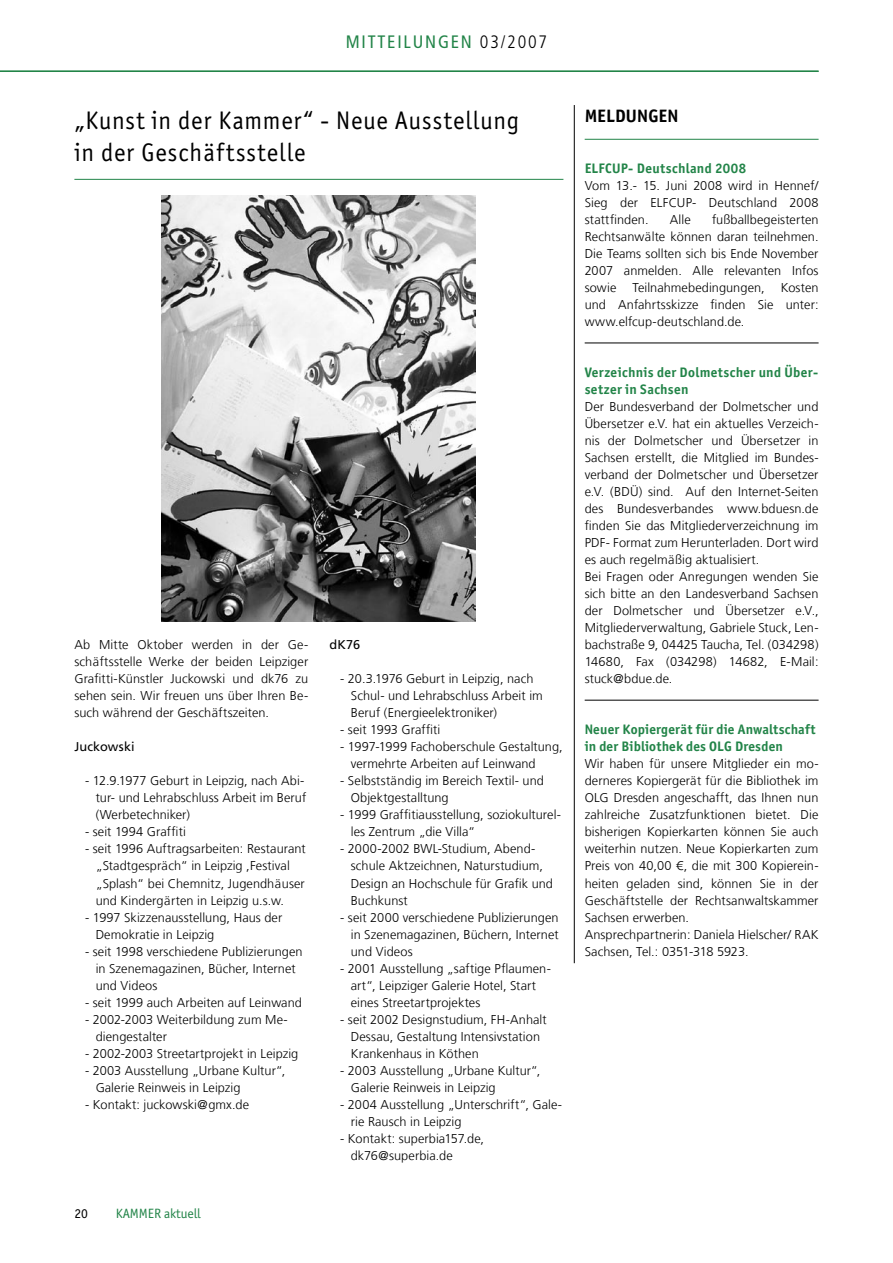
<style>
.page{position:relative;width:893px;height:1263px;background:#fff}
.page>*{position:absolute;margin:0;border:0;box-sizing:border-box;transform-origin:0 0}
.Headline_2SP{font:25.5px "ITC Officina Sans";letter-spacing:.04em;color:#000;scale:.96 1}
.t1{font:condensed 18px "Frutiger LT";letter-spacing:.1em;color:#228448}
.Headline_1SP{font:700 18px "ITC Officina Sans";letter-spacing:.01em;color:#000}
.Meldung{font:700 13.8px/17px "ITC Officina Sans";letter-spacing:.02em;color:#228448}
.t2{font:13.5px "ITC Officina Sans";color:#228448}
.t3{font:13.5px "ITC Officina Sans";color:#000}
.Lauftext{font:300 12.75px/17px "Frutiger LT Com";letter-spacing:.005em;color:#000;text-align:justify}
.Seminar1{font:300 12.75px/17px "Frutiger LT Com";letter-spacing:.005em;color:#000}
.Lauftext_Bold{font:12.75px "Frutiger LT Com";letter-spacing:.01em;color:#000}
.s1{font-weight:300;color:#000}
</style>
<div class="page">
<hr style="left:0;top:71px;width:819px;height:1px;background:#228448">
<hr style="left:585px;top:343px;width:234px;height:1px;background:#000">
<hr style="left:585px;top:700px;width:234px;height:1px;background:#000">
<hr style="left:585px;top:139px;width:234px;height:1px;background:#228448">
<hr style="left:574px;top:105px;width:1px;height:858px;background:#000">
<hr style="left:74px;top:179px;width:489px;height:1px;background:#228448">
<img style="left:161px;top:196px;width:315px;height:425px">
<h2 class="t1" style="left:346px;top:31px;width:203px">MITTEILUNGEN <span class="s1">03/2007</span></h2>
<p class="Headline_2SP" style="left:74px;top:106px;width:465px">„Kunst in der Kammer“ - Neue Ausstellung</p>
<p class="Headline_2SP" style="left:74px;top:138px;width:242px">in der Geschäftsstelle</p>
<p class="Lauftext" style="left:74px;top:636px;width:235px">Ab Mitte Oktober werden in der Ge&shy;schäftsstelle Werke der beiden Leipziger Grafitti-Künstler Juckowski und dk76 zu sehen sein. Wir freuen uns über Ihren Be&shy;such während der Geschäftszeiten.</p>
<p class="Lauftext_Bold" style="left:74px;top:739px;width:62px">Juckowski</p>
<p class="Seminar1" style="left:96px;top:773px;width:212px;text-indent:-11px">- 12.9.1977 Geburt in Leipzig, nach Abi&shy;tur- und Lehrabschluss Arbeit im Beruf (Werbetechniker)</p>
<p class="Seminar1" style="left:85px;top:824px;width:102px">- seit 1994 Graffiti</p>
<p class="Seminar1" style="left:96px;top:841px;width:212px;text-indent:-11px">- seit 1996 Auftragsarbeiten: Restaurant „Stadtgespräch“ in Leipzig ,Festival „Splash“ bei Chemnitz, Jugendhäuser und Kindergärten in Leipzig u.s.w.</p>
<p class="Seminar1" style="left:96px;top:909px;width:188px;text-indent:-11px">- 1997 Skizzenausstellung, Haus der<br>Demokratie in Leipzig</p>
<p class="Seminar1" style="left:96px;top:943px;width:209px;text-indent:-11px">- seit 1998 verschiedene Publizierungen in Szenemagazinen, Bücher, Internet und Videos</p>
<p class="Seminar1" style="left:85px;top:994px;width:218px">- seit 1999 auch Arbeiten auf Leinwand</p>
<p class="Seminar1" style="left:96px;top:1011px;width:194px;text-indent:-11px">- 2002-2003 Weiterbildung zum Me&shy;diengestalter</p>
<p class="Seminar1" style="left:85px;top:1045px;width:215px">- 2002-2003 Streetartprojekt in Leipzig</p>
<p class="Seminar1" style="left:96px;top:1062px;width:191px;text-indent:-11px">- 2003 Ausstellung „Urbane Kultur“,<br>Galerie Reinweis in Leipzig</p>
<p class="Seminar1" style="left:85px;top:1096px;width:166px">- Kontakt: juckowski@gmx.de</p>
<p class="t3" style="left:74px;top:1206px;width:15px">20</p>
<p class="t2" style="left:116px;top:1206px;width:87px">KAMMER aktuell</p>
<p class="Lauftext_Bold" style="left:330px;top:637px;width:32px">dK76</p>
<p class="Seminar1" style="left:351px;top:671px;width:194px;text-indent:-11px">- 20.3.1976 Geburt in Leipzig, nach<br>Schul- und Lehrabschluss Arbeit im<br>Beruf (Energieelektroniker)</p>
<p class="Seminar1" style="left:340px;top:722px;width:102px">- seit 1993 Graffiti</p>
<p class="Seminar1" style="left:351px;top:739px;width:213px;text-indent:-11px">- 1997-1999 Fachoberschule Gestaltung, vermehrte Arbeiten auf Leinwand</p>
<p class="Seminar1" style="left:351px;top:773px;width:195px;text-indent:-11px">- Selbstständig im Bereich Textil- und<br>Objektgestalltung</p>
<p class="Seminar1" style="left:351px;top:807px;width:212px;text-indent:-11px">- 1999 Graffitiausstellung, soziokulturel&shy;les Zentrum „die Villa“</p>
<p class="Seminar1" style="left:351px;top:841px;width:204px;text-indent:-11px">- 2000-2002 BWL-Studium, Abend&shy;schule Aktzeichnen, Naturstudium,<br>Design an Hochschule für Grafik und<br>Buchkunst</p>
<p class="Seminar1" style="left:351px;top:909px;width:209px;text-align:justify;text-indent:-11px">- seit 2000 verschiedene Publizierungen in Szenemagazinen, Büchern, Internet und Videos</p>
<p class="Seminar1" style="left:351px;top:960px;width:202px;text-indent:-11px">- 2001 Ausstellung „saftige Pflaumen&shy;art“, Leipziger Galerie Hotel, Start eines Streetartprojektes</p>
<p class="Seminar1" style="left:351px;top:1011px;width:197px;text-indent:-11px">- seit 2002 Designstudium, FH-Anhalt<br>Dessau, Gestaltung Intensivstation<br>Krankenhaus in Köthen</p>
<p class="Seminar1" style="left:351px;top:1062px;width:191px;text-indent:-11px">- 2003 Ausstellung „Urbane Kultur“,<br>Galerie Reinweis in Leipzig</p>
<p class="Seminar1" style="left:351px;top:1096px;width:213px;text-indent:-11px">- 2004 Ausstellung „Unterschrift“, Gale&shy;rie Rausch in Leipzig</p>
<p class="Seminar1" style="left:351px;top:1130px;width:135px;text-indent:-11px">- Kontakt: superbia157.de, dk76@superbia.de</p>
<p class="Headline_1SP" style="left:585px;top:105px;width:95px">MELDUNGEN</p>
<p class="Meldung" style="left:585px;top:160px;width:163px">ELFCUP- Deutschland 2008</p>
<p class="Lauftext" style="left:585px;top:177px;width:235px">Vom 13.- 15. Juni 2008 wird in Hennef/ Sieg der ELFCUP- Deutschland 2008 stattfinden.</p>
<p class="Lauftext" style="left:585px;top:211px;width:235px;text-indent:127px">fußballbegeisterten Rechtsanwälte können daran teilnehmen.<br>Die Teams sollten sich bis Ende November 2007 anmelden. Alle relevanten Infos sowie</p>
<p class="Lauftext" style="left:670px;top:211px;width:22px">Alle</p>
<p class="Lauftext" style="left:632px;top:279px;width:134px">Teilnahmebedingungen,</p>
<p class="Lauftext" style="left:585px;top:279px;width:235px;text-indent:196px">Kosten und Anfahrtsskizze finden Sie unter: www.elfcup-deutschland.de.</p>
<p class="Meldung" style="left:585px;top:364px;width:235px">Verzeichnis der Dolmetscher und Über&shy;setzer in Sachsen</p>
<p class="Lauftext" style="left:585px;top:398px;width:235px">Der Bundesverband der Dolmetscher und Übersetzer e.V. hat ein aktuelles Verzeich&shy;nis der Dolmetscher und Übersetzer in Sachsen erstellt, die Mitglied im Bundes&shy;verband der Dolmetscher und Übersetzer e.V. (BDÜ) sind. Auf den Internet-Seiten des Bundesverbandes www.bduesn.de finden Sie das Mitgliederverzeichnung im PDF- Format zum Herunterladen. Dort wird es auch regelmäßig aktualisiert.</p>
<p class="Lauftext" style="left:585px;top:568px;width:235px">Bei Fragen oder Anregungen wenden Sie sich bitte an den Landesverband Sachsen der Dolmetscher und Übersetzer e.V., Mitgliederverwaltung, Gabriele Stuck, Len&shy;bachstraße 9, 04425 Taucha, Tel. (034298)<br>14680, Fax (034298) 14682, E-Mail: stuck@bdue.de.</p>
<p class="Meldung" style="left:585px;top:721px;width:232px">Neuer Kopiergerät für die Anwaltschaft in der Bibliothek des OLG Dresden</p>
<p class="Lauftext" style="left:585px;top:756px;width:235px">Wir haben für unsere Mitglieder ein mo&shy;derneres Kopiergerät für die Bibliothek im OLG Dresden angeschafft, das Ihnen nun zahlreiche Zusatzfunktionen bietet. Die bisherigen Kopierkarten können Sie auch weiterhin nutzen. Neue Kopierkarten zum Preis von 40,00 €, die mit 300 Kopierein&shy;heiten geladen sind, können Sie in der Geschäftstelle der Rechtsanwaltskammer Sachsen erwerben.</p>
<p class="Lauftext" style="left:585px;top:926px;width:235px">Ansprechpartnerin: Daniela Hielscher/ RAK<br>Sachsen, Tel.: 0351-318 5923.</p>
</div>
